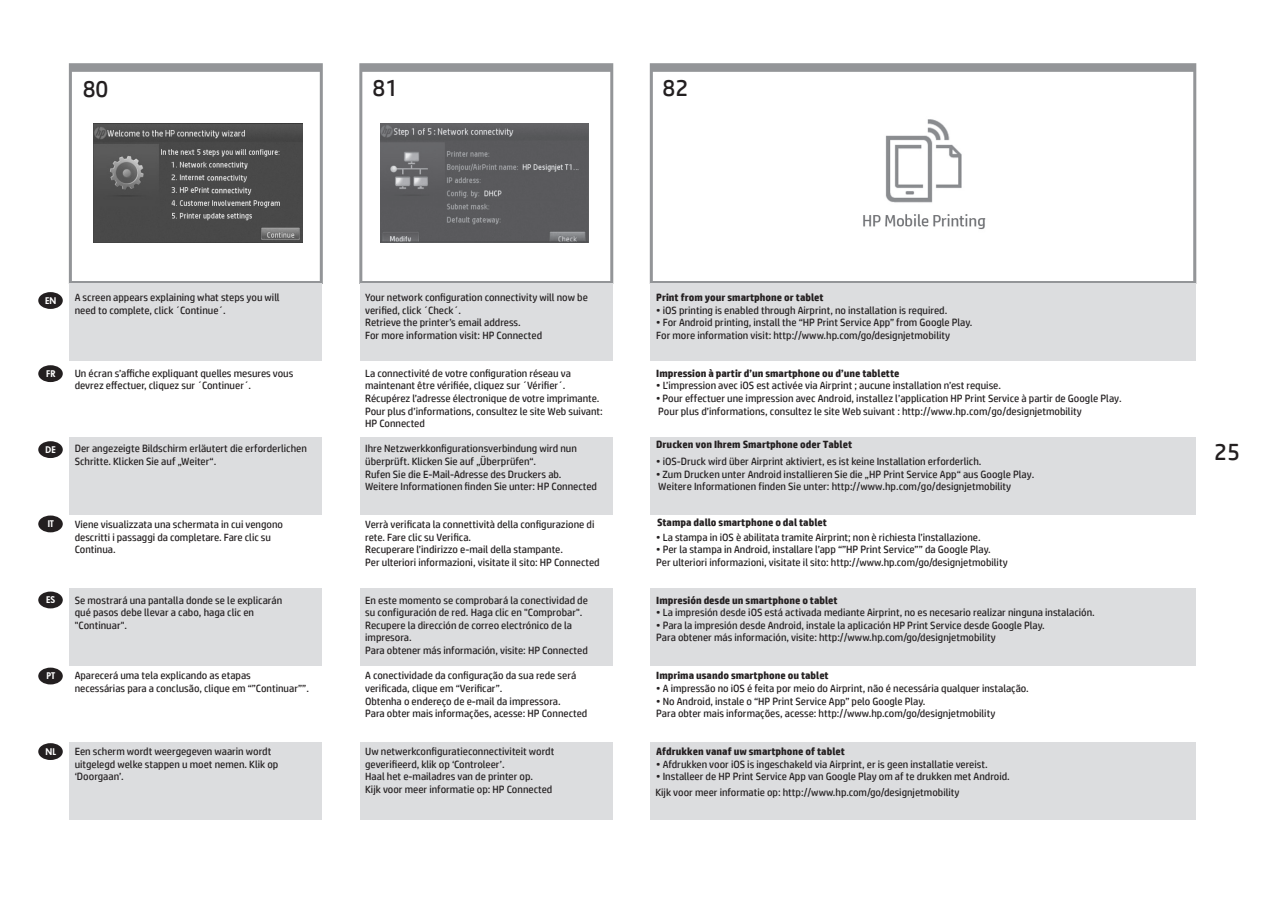
<style>
.page{position:relative;width:1270px;height:901px;background:#fff}
.page>*{position:absolute;margin:0;border:0;box-sizing:border-box;transform-origin:0 0}
.t1{font:24px "HP Simplified";color:#231f20}
.t2{font:10.5px/12.6px "HP Simplified";color:#231f20}
.t3{font:700 10.5px "HP Simplified";color:#231f20}
.t4{font:9px "Futura Hv";color:#fff}
</style>
<div class="page">
<div style="left:70px;top:65px;width:251px;height:217px;background:linear-gradient(to right,#989a9d,#989a9d)"></div>
<div style="left:71px;top:72px;width:250px;height:210px;background:#fff"></div>
<div style="left:69px;top:63px;width:254px;height:221px;border:3px solid #939598"></div>
<div style="left:361px;top:65px;width:251px;height:217px;background:linear-gradient(to right,#989a9d,#989a9d)"></div>
<div style="left:362px;top:72px;width:250px;height:210px;background:#fff"></div>
<div style="left:359px;top:63px;width:254px;height:221px;border:3px solid #939598"></div>
<div style="left:651px;top:65px;width:544px;height:217px;background:linear-gradient(to right,#989a9d,#989a9d)"></div>
<div style="left:652px;top:72px;width:542px;height:210px;background:#fff"></div>
<div style="left:650px;top:63px;width:546px;height:221px;border:3px solid #939598"></div>
<img style="left:380px;top:124px;width:208px;height:118px">
<img style="left:863px;top:119px;width:123px;height:111px">
<div style="left:360px;top:284px;width:252px;height:77px;background:#dcdddf"></div>
<div style="left:651px;top:284px;width:544px;height:77px;background:#dcdddf"></div>
<div style="left:69px;top:284px;width:252px;height:77px;background:#dcdddf"></div>
<div style="left:360px;top:437px;width:252px;height:77px;background:#dcdddf"></div>
<div style="left:651px;top:437px;width:544px;height:77px;background:#dcdddf"></div>
<div style="left:69px;top:437px;width:252px;height:77px;background:#dcdddf"></div>
<div style="left:360px;top:588px;width:252px;height:77px;background:#dcdddf"></div>
<div style="left:651px;top:588px;width:544px;height:77px;background:#dcdddf"></div>
<div style="left:69px;top:588px;width:252px;height:77px;background:#dcdddf"></div>
<div style="left:360px;top:742px;width:252px;height:77px;background:#dcdddf"></div>
<div style="left:651px;top:742px;width:544px;height:77px;background:#dcdddf"></div>
<div style="left:69px;top:742px;width:252px;height:77px;background:#dcdddf"></div>
<div style="left:38px;top:743px;width:25px;height:17px;background:#231f20;border-radius:50%"></div>
<div style="left:38px;top:667px;width:25px;height:17px;background:#231f20;border-radius:50%"></div>
<div style="left:38px;top:591px;width:25px;height:17px;background:#231f20;border-radius:50%"></div>
<div style="left:38px;top:515px;width:25px;height:17px;background:#231f20;border-radius:50%"></div>
<div style="left:38px;top:441px;width:25px;height:17px;background:#231f20;border-radius:50%"></div>
<div style="left:38px;top:365px;width:25px;height:17px;background:#231f20;border-radius:50%"></div>
<div style="left:38px;top:292px;width:25px;height:17px;background:#231f20;border-radius:50%"></div>
<img style="left:93px;top:123px;width:209px;height:120px">
<h1 class="t1" style="left:83px;top:75px;width:27px">80</h1>
<h1 class="t1" style="left:373px;top:74px;width:27px">81</h1>
<h1 class="t1" style="left:662px;top:74px;width:27px">82</h1>
<p class="t4" style="left:45px;top:294px;width:13px">EN</p>
<p class="t2" style="left:75px;top:291px;width:206px">A screen appears explaining what steps you will need to complete, click ´Continue´.</p>
<p class="t4" style="left:46px;top:367px;width:11px">FR</p>
<p class="t2" style="left:75px;top:366px;width:220px">Un écran s’affiche expliquant quelles mesures vous devrez effectuer, cliquez sur ´Continuer´.</p>
<p class="t4" style="left:46px;top:443px;width:12px">DE</p>
<p class="t2" style="left:75px;top:442px;width:234px">Der angezeigte Bildschirm erläutert die erforderlichen<br>Schritte. Klicken Sie auf „Weiter“.</p>
<p class="t4" style="left:48px;top:517px;width:8px">IT</p>
<p class="t2" style="left:75px;top:518px;width:210px">Viene visualizzata una schermata in cui vengono descritti i passaggi da completare. Fare clic su<br>Continua.</p>
<p class="t4" style="left:46px;top:593px;width:11px">ES</p>
<p class="t2" style="left:75px;top:593px;width:209px">Se mostrará una pantalla donde se le explicarán qué pasos debe llevar a cabo, haga clic en "Continuar".</p>
<p class="t4" style="left:46px;top:669px;width:10px">PT</p>
<p class="t2" style="left:75px;top:669px;width:236px">Aparecerá uma tela explicando as etapas<br>necessárias para a conclusão, clique em “”Continuar””.</p>
<p class="t4" style="left:46px;top:745px;width:12px">NL</p>
<p class="t2" style="left:75px;top:744px;width:205px">Een scherm wordt weergegeven waarin wordt uitgelegd welke stappen u moet nemen. Klik op ‘Doorgaan’.</p>
<p class="t2" style="left:365px;top:291px;width:224px">Your network configuration connectivity will now be verified, click ´Check´.<br>Retrieve the printer’s email address.<br>For more information visit: HP Connected</p>
<p class="t2" style="left:365px;top:366px;width:239px">La connectivité de votre configuration réseau va maintenant être vérifiée, cliquez sur ´Vérifier´.<br>Récupérez l’adresse électronique de votre imprimante.<br>Pour plus d’informations, consultez le site Web suivant:<br>HP Connected</p>
<p class="t2" style="left:365px;top:442px;width:233px">Ihre Netzwerkkonfigurationsverbindung wird nun überprüft. Klicken Sie auf „Überprüfen“.<br>Rufen Sie die E-Mail-Adresse des Druckers ab.<br>Weitere Informationen finden Sie unter: HP Connected</p>
<p class="t2" style="left:365px;top:518px;width:236px">Verrà verificata la connettività della configurazione di rete. Fare clic su Verifica.<br>Recuperare l’indirizzo e-mail della stampante.<br>Per ulteriori informazioni, visitate il sito: HP Connected</p>
<p class="t2" style="left:365px;top:593px;width:224px">En este momento se comprobará la conectividad de su configuración de red. Haga clic en "Comprobar".<br>Recupere la dirección de correo electrónico de la impresora.<br>Para obtener más información, visite: HP Connected</p>
<p class="t2" style="left:365px;top:669px;width:224px">A conectividade da configuração da sua rede será verificada, clique em “Verificar”.<br>Obtenha o endereço de e-mail da impressora.<br>Para obter mais informações, acesse: HP Connected</p>
<p class="t2" style="left:365px;top:744px;width:191px">Uw netwerkconfiguratieconnectiviteit wordt geverifieerd, klik op ‘Controleer’.<br>Haal het e-mailadres van de printer op.<br>Kijk voor meer informatie op: HP Connected</p>
<p class="t3" style="left:656px;top:291px;width:169px">Print from your smartphone or tablet</p>
<p class="t2" style="left:656px;top:303px;width:293px">• iOS printing is enabled through Airprint, no installation is required.</p>
<p class="t2" style="left:656px;top:316px;width:318px">• For Android printing, install the “HP Print Service App” from Google Play.<br>For more information visit: http://www.hp.com/go/designjetmobility</p>
<p class="t3" style="left:656px;top:367px;width:245px">Impression à partir d’un smartphone ou d’une tablette</p>
<p class="t2" style="left:656px;top:379px;width:346px">• L’impression avec iOS est activée via Airprint ; aucune installation n’est requise.</p>
<p class="t2" style="left:656px;top:392px;width:467px">• Pour effectuer une impression avec Android, installez l’application HP Print Service à partir de Google Play.<br>Pour plus d’informations, consultez le site Web suivant : http://www.hp.com/go/designjetmobility</p>
<p class="t3" style="left:656px;top:438px;width:197px">Drucken von Ihrem Smartphone oder Tablet</p>
<p class="t2" style="left:656px;top:455px;width:327px">• iOS-Druck wird über Airprint aktiviert, es ist keine Installation erforderlich.</p>
<p class="t2" style="left:656px;top:467px;width:380px">• Zum Drucken unter Android installieren Sie die „HP Print Service App“ aus Google Play.<br>Weitere Informationen finden Sie unter: http://www.hp.com/go/designjetmobility</p>
<p class="t3" style="left:657px;top:516px;width:171px">Stampa dallo smartphone o dal tablet</p>
<p class="t2" style="left:656px;top:530px;width:326px">• La stampa in iOS è abilitata tramite Airprint; non è richiesta l’installazione.</p>
<p class="t2" style="left:656px;top:543px;width:353px">• Per la stampa in Android, installare l’app “”HP Print Service”” da Google Play.<br>Per ulteriori informazioni, visitate il sito: http://www.hp.com/go/designjetmobility</p>
<p class="t3" style="left:656px;top:593px;width:183px">Impresión desde un smartphone o tablet</p>
<p class="t2" style="left:656px;top:606px;width:440px">• La impresión desde iOS está activada mediante Airprint, no es necesario realizar ninguna instalación.</p>
<p class="t2" style="left:656px;top:618px;width:390px">• Para la impresión desde Android, instale la aplicación HP Print Service desde Google Play.<br>Para obtener más información, visite: http://www.hp.com/go/designjetmobility</p>
<p class="t3" style="left:656px;top:669px;width:174px">Imprima usando smartphone ou tablet</p>
<p class="t2" style="left:656px;top:681px;width:374px">• A impressão no iOS é feita por meio do Airprint, não é necessária qualquer instalação.</p>
<p class="t2" style="left:656px;top:694px;width:341px">• No Android, instale o “HP Print Service App” pelo Google Play.<br>Para obter mais informações, acesse: http://www.hp.com/go/designjetmobility</p>
<p class="t3" style="left:656px;top:745px;width:190px">Afdrukken vanaf uw smartphone of tablet</p>
<p class="t2" style="left:656px;top:757px;width:333px">• Afdrukken voor iOS is ingeschakeld via Airprint, er is geen installatie vereist.</p>
<p class="t2" style="left:655px;top:768px;width:356px;line-height:15.8px">• Installeer de HP Print Service App van Google Play om af te drukken met Android.<br>Kijk voor meer informatie op: http://www.hp.com/go/designjetmobility</p>
<h1 class="t1" style="left:1214px;top:437px;width:27px">25</h1>
</div>
